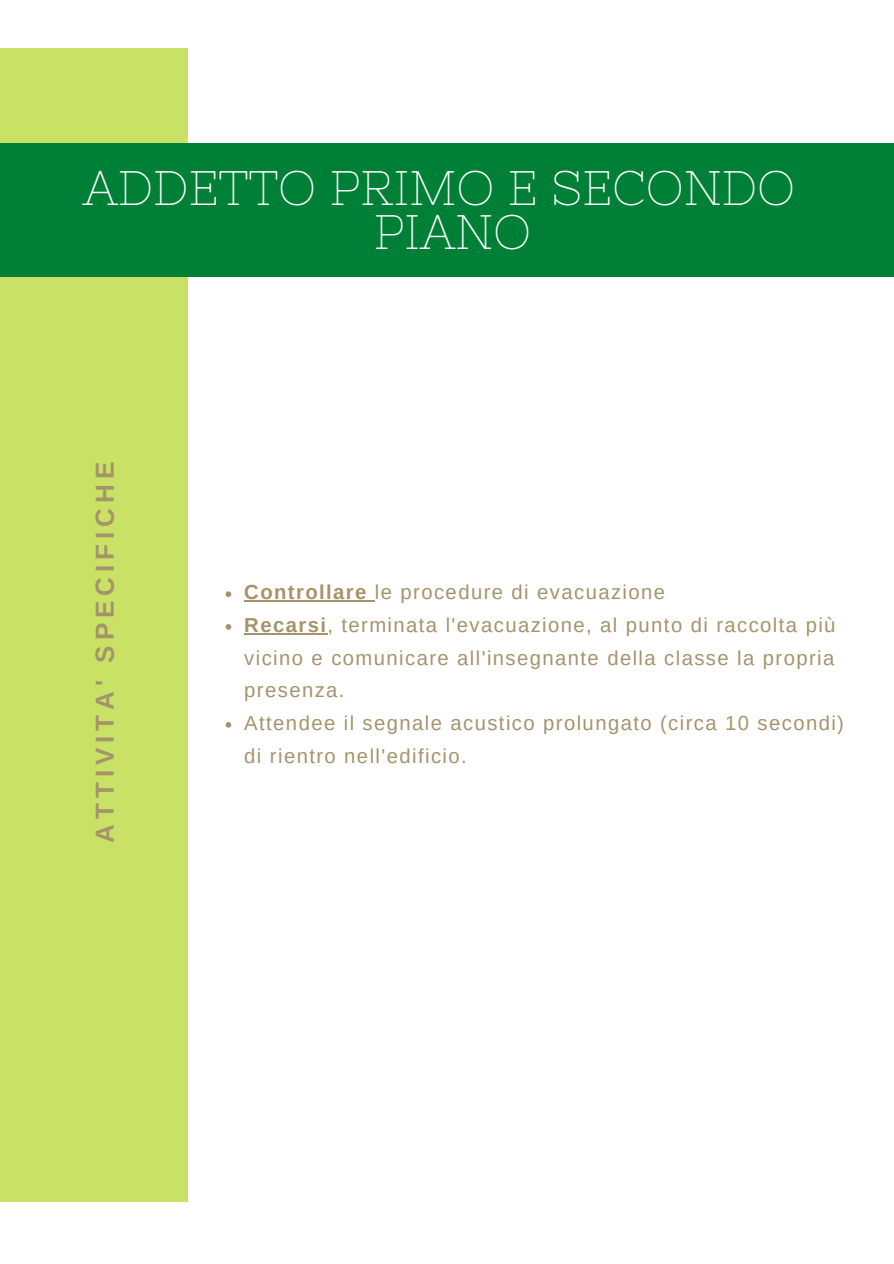
<style>
.page{position:relative;width:894px;height:1264px;background:#fff}
.page>*{position:absolute;margin:0;border:0;box-sizing:border-box;transform-origin:0 0}
.t1{font:48.3px/44px "Nixie One";color:#fff;text-align:center}
.t2{font:700 26.1px "Arimo";letter-spacing:.19em;color:#a4946b}
.t3{font:20.25px/32.7px "Arimo";letter-spacing:.07em;color:#a4946b;text-align:justify}
.s1{font-weight:700}
</style>
<div class="page">
<div style="left:0;top:48px;width:188px;height:1153px;background:#c9e265"></div>
<div style="left:0;top:144px;width:893px;height:133px;background:#008037"></div>
<svg style="left:225px;top:591px;width:6px;height:6px"></svg>
<hr style="left:244px;top:600px;width:131px;height:1px;background:#a4946b">
<svg style="left:225px;top:624px;width:6px;height:5px"></svg>
<hr style="left:244px;top:633px;width:83px;height:1px;background:#a4946b">
<svg style="left:225px;top:722px;width:6px;height:5px"></svg>
<p class="t1" style="left:83px;top:166px;width:714px">ADDETTO PRIMO E SECONDO<br>PIANO</p>
<p class="t2" style="left:90px;top:842px;width:382px;rotate:-90deg">ATTIVITA' SPECIFICHE</p>
<p class="t3" style="left:244px;top:576px;width:422px"><span class="s1">Controllare</span> le procedure di evacuazione</p>
<p class="t3" style="left:244px;top:608px;width:592px"><span class="s1">Recarsi</span>, terminata l'evacuazione, al punto di raccolta più vicino e comunicare all'insegnante della classe la propria presenza.</p>
<p class="t3" style="left:244px;top:706px;width:601px">Attendee il segnale acustico prolungato (circa 10 secondi) di rientro nell'edificio.</p>
</div>
